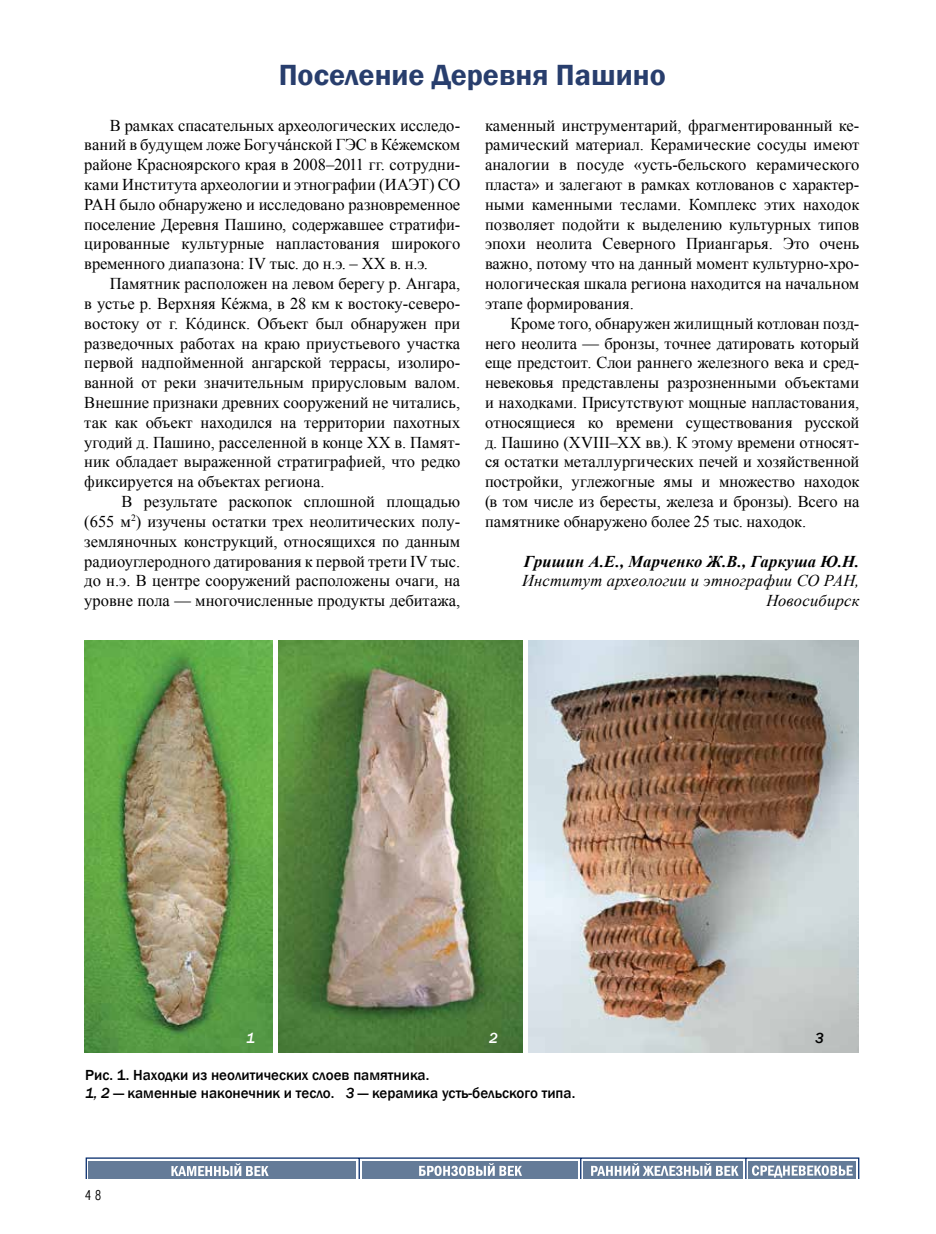
<style>
.page{position:relative;width:936px;height:1234px;background:#fff}
.page>*{position:absolute;margin:0;border:0;box-sizing:border-box;transform-origin:0 0}
.t1{font:600 30px "Franklin Gothic";color:#283e6d}
.t2{font:16.5px/19.8px "Times New Roman";color:#000;text-align:justify}
.t3{font:italic 16.5px/19.8px "Times New Roman";letter-spacing:.015em;color:#000;text-align:right}
.t4{font:italic 700 16.5px "Times New Roman";letter-spacing:.01em;color:#000}
.t5{font:500 15px/18px "Franklin Gothic";color:#000}
.t6{font:italic 500 15px "Franklin Gothic";color:#fff}
.t7{font:italic 500 15px "Franklin Gothic";color:#000}
.t8{font:300 13.5px "Helios Cond";color:#000}
.s1{font-style:italic}
</style>
<div class="page">
<img style="left:528px;top:640px;width:330px;height:412px">
<img style="left:84px;top:640px;width:188px;height:412px">
<img style="left:279px;top:640px;width:243px;height:412px">
<svg style="left:85px;top:1157px;width:774px;height:21px"></svg>
<h1 class="t1" style="left:279px;top:56px;width:388px">Поселение Деревня Пашино</h1>
<p class="t2" style="left:84px;top:115px;width:377px;text-indent:26px">В рамках спасательных археологических исследо&shy;ваний в будущем ложе Богучáнской ГЭС в Кéжемском районе Красноярского края в 2008–2011 гг. сотрудни&shy;ками Института археологии и этнографии (ИАЭТ) СО РАН было обнаружено и исследовано разновременное поселение Деревня Пашино, содержавшее стратифи&shy;цированные культурные напластования широкого временного диапазона: IV тыс. до н.э. – XX в. н.э.</p>
<p class="t2" style="left:84px;top:273px;width:377px;text-indent:26px">Памятник расположен на левом берегу р. Ангара, в устье р. Верхняя Кéжма, в 28 км к востоку-северо&shy;востоку от г. Кόдинск. Объект был обнаружен при разведочных работах на краю приустьевого участка первой надпойменной ангарской террасы, изолиро&shy;ванной от реки значительным прирусловым валом.<br>Внешние признаки древних сооружений не читались, так как объект находился на территории пахотных угодий д. Пашино, расселенной в конце XX в. Памят&shy;ник обладает выраженной стратиграфией, что редко фиксируется на объектах региона.</p>
<p class="t2" style="left:84px;top:491px;width:377px;text-indent:37px">В результате раскопок сплошной площадью (655 м<sup>2</sup>) изучены остатки трех неолитических полу&shy;земляночных конструкций, относящихся по данным радиоуглеродного датирования к первой трети IV тыс. до н.э. В центре сооружений расположены очаги, на уровне пола — многочисленные продукты дебитажа,</p>
<p class="t2" style="left:485px;top:115px;width:376px">каменный инструментарий, фрагментированный ке&shy;рамический материал. Керамические сосуды имеют аналогии в посуде «усть-бельского керамического пласта» и залегают в рамках котлованов с характер&shy;ными каменными теслами. Комплекс этих находок позволяет подойти к выделению культурных типов эпохи неолита Северного Приангарья. Это очень важно, потому что на данный момент культурно-хро&shy;нологическая шкала региона находится на начальном этапе формирования.</p>
<p class="t2" style="left:485px;top:313px;width:376px;text-indent:26px">Кроме того, обнаружен жилищный котлован позд&shy;него неолита — бронзы, точнее датировать который еще предстоит. Слои раннего железного века и сред&shy;невековья представлены разрозненными объектами и находками. Присутствуют мощные напластования, относящиеся ко времени существования русской д. Пашино (XVIII–XX вв.). К этому времени относят&shy;ся остатки металлургических печей и хозяйственной постройки, углежогные ямы и множество находок (в том числе из бересты, железа и бронзы). Всего на памятнике обнаружено более 25 тыс. находок.</p>
<p class="t4" style="left:524px;top:549px;width:337px">Гришин А.Е., Марченко Ж.В., Гаркуша Ю.Н.</p>
<p class="t3" style="left:522px;top:570px;width:338px">Институт археологии и этнографии СО РАН,<br>Новосибирск</p>
<p class="t6" style="left:246px;top:1028px;width:10px">1</p>
<p class="t6" style="left:489px;top:1028px;width:10px">2</p>
<p class="t7" style="left:815px;top:1028px;width:10px">3</p>
<p class="t5" style="left:85px;top:1066px;width:491px">Рис. 1. Находки из неолитических слоев памятника.<br><span class="s1">1, 2</span> — каменные наконечник и тесло. <span class="s1">3</span> — керамика усть-бельского типа.</p>
<p class="t8" style="left:85px;top:1188px;width:17px">4 8</p>
</div>
